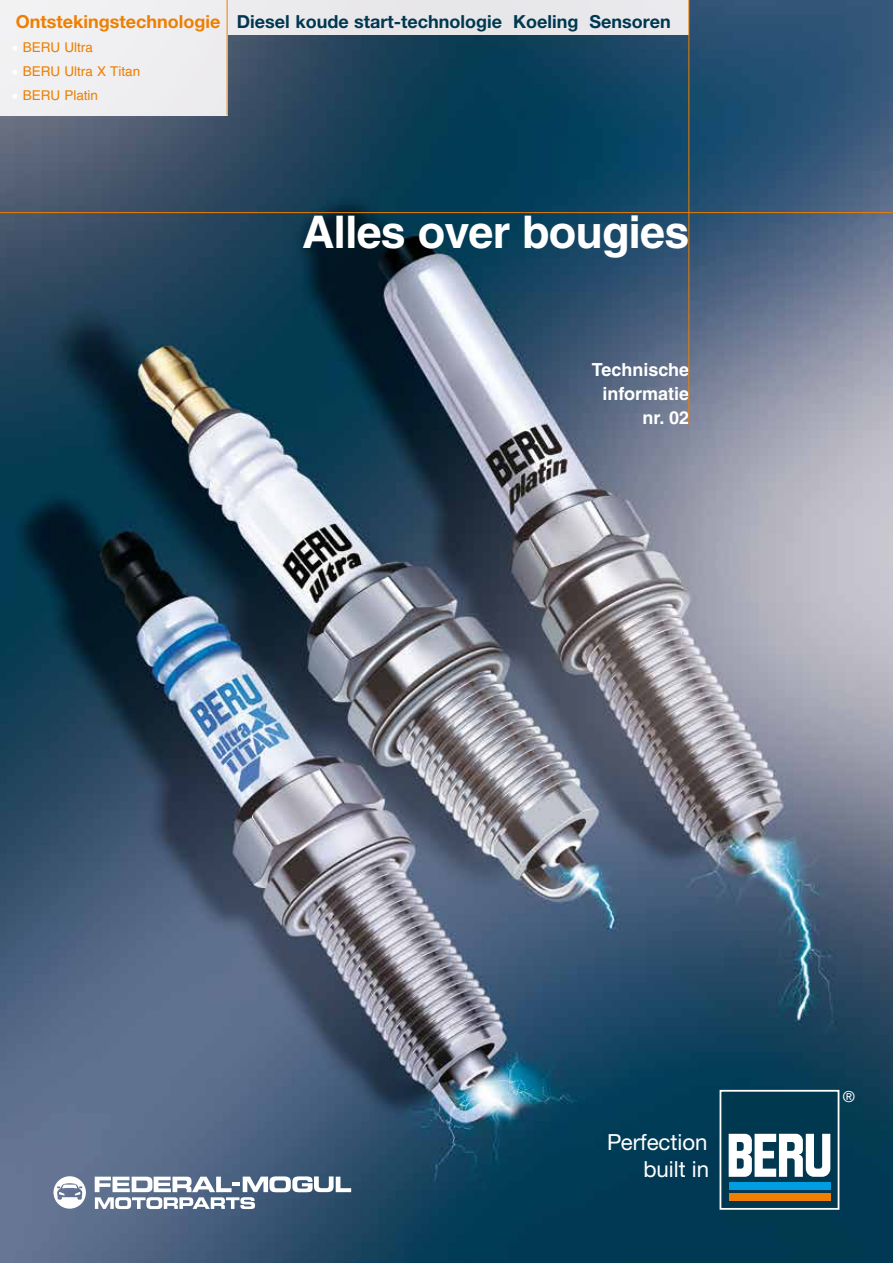
<style>
.page{position:relative;width:893px;height:1263px;background:#fff}
.page>*{position:absolute;margin:0;border:0;box-sizing:border-box;transform-origin:0 0}
.t1{font:700 45px "Helvetica LT";letter-spacing:-.02em;color:#fff}
.t2{font:22.2px/26.7px "Helvetica Neue LTW1 G";color:#fff;text-align:right}
.t3{font:700 18px "Helvetica Neue LTW1 G";color:#003850}
.t4{font:700 18px/24px "Helvetica LT";color:#fff;text-align:right}
.t5{font:15.3px "Helvetica Neue LTW1 G";color:#fff}
.t6{font:13.5px "Helvetica LT";color:#ee7f00}
.s1{color:#ee7f00}
.s2{color:#fff}
</style>
<div class="page">
<img style="left:0;top:0;width:893px;height:1263px">
<hr style="left:0;top:212px;width:893px;height:1px;background:#ee7f00">
<div style="left:228px;top:0;width:460px;height:34px;background:#e8e8eb"></div>
<div style="left:0;top:0;width:227px;height:115px;background:#f0eff1"></div>
<hr style="left:227px;top:0;width:1px;height:115px;background:#ee7f00">
<hr style="left:688px;top:0;width:1px;height:425px;background:#ee7f00">
<div style="left:720px;top:1090px;width:119px;height:120px;background:#003850;border:2px solid #fff"></div>
<div style="left:729px;top:1193px;width:101px;height:8px;background:#ee7f00"></div>
<svg style="left:729px;top:1134px;width:101px;height:43px"></svg>
<div style="left:729px;top:1182px;width:101px;height:8px;background:#009ee0"></div>
<svg style="left:95px;top:1176px;width:256px;height:33px"></svg>
<svg style="left:53px;top:1176px;width:33px;height:33px"></svg>
<p class="t3" style="left:16px;top:11px;width:657px"><span class="s1">Ontstekingstechnologie</span> Diesel koude start-technologie Koeling Sensoren</p>
<p class="t6" style="left:12px;top:40px;width:82px"><span class="s2">■</span> BERU Ultra</p>
<p class="t6" style="left:12px;top:64px;width:130px"><span class="s2">■</span> BERU Ultra X Titan</p>
<p class="t6" style="left:12px;top:88px;width:88px"><span class="s2">■</span> BERU Platin</p>
<h1 class="t1" style="left:302px;top:205px;width:389px">Alles over bougies</h1>
<p class="t4" style="left:592px;top:357px;width:99px">Technische informatie nr. 02</p>
<p class="t2" style="left:607px;top:1128px;width:103px">Perfection built in</p>
<p class="t5" style="left:843px;top:1086px;width:14px">®</p>
</div>
